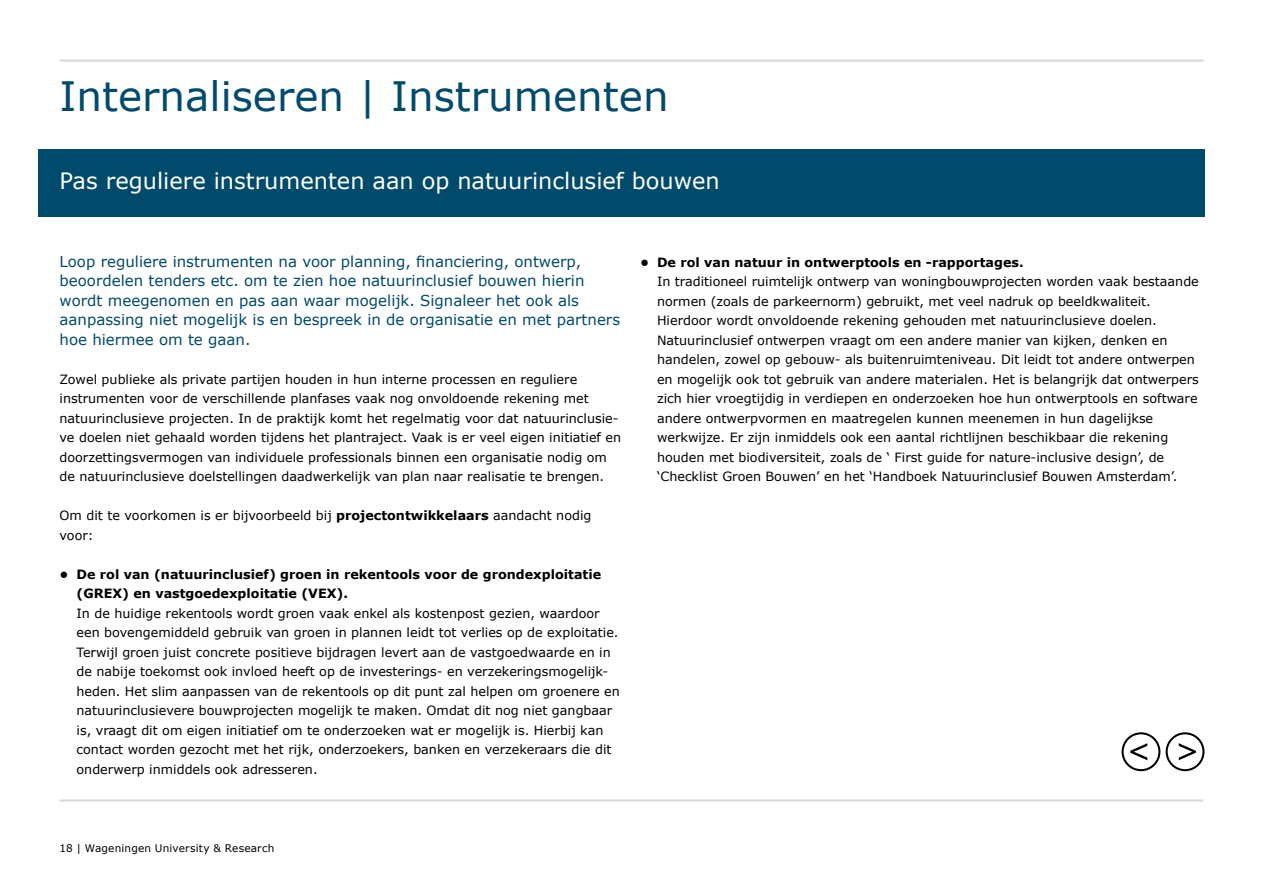
<style>
.page{position:relative;width:1263px;height:893px;background:#fff}
.page>*{position:absolute;margin:0;border:0;box-sizing:border-box;transform-origin:0 0}
.H1_Kop_blauw{font:40.5px "Verdana";color:#004a6c}
.H2_Kop_paragraaf_blauw_groot{font:22.5px "Verdana";color:#fff}
.Inleiding_blauw{font:15px/19.5px "Verdana";color:#004a6c}
.Platte_tekst{font:12.75px/19.5px "Verdana";color:#000}
.t1{font:10.5px "Verdana";letter-spacing:.015em;color:#000}
.s1{font-weight:700}
</style>
<div class="page">
<hr style="left:60px;top:60px;width:1143px;height:2px;background:#dedad6">
<hr style="left:60px;top:799px;width:1143px;height:3px;background:#dedad6">
<div style="left:38px;top:149px;width:1167px;height:67px;background:#004a6c"></div>
<div style="left:1121px;top:732px;width:39px;height:39px;border:2px solid #000;border-radius:50%"></div>
<svg style="left:1130px;top:743px;width:17px;height:17px"></svg>
<div style="left:1166px;top:732px;width:38px;height:39px;border:2px solid #000;border-radius:50%"></div>
<svg style="left:1179px;top:743px;width:17px;height:17px"></svg>
<h1 class="H1_Kop_blauw" style="left:60px;top:70px;width:611px">Internaliseren | Instrumenten</h1>
<h2 class="H2_Kop_paragraaf_blauw_groot" style="left:60px;top:166px;width:662px">Pas reguliere instrumenten aan op natuurinclusief bouwen</h2>
<p class="Inleiding_blauw" style="left:60px;top:252px;width:562px">Loop reguliere instrumenten na voor planning, financiering, ontwerp, beoordelen tenders etc. om te zien hoe natuurinclusief bouwen hierin wordt meegenomen en pas aan waar mogelijk. Signaleer het ook als aanpassing niet mogelijk is en bespreek in de organisatie en met partners hoe hiermee om te gaan.</p>
<p class="Platte_tekst" style="left:60px;top:369px;width:563px">Zowel publieke als private partijen houden in hun interne processen en reguliere instrumenten voor de verschillende planfases vaak nog onvoldoende rekening met natuurinclusieve projecten. In de praktijk komt het regelmatig voor dat natuurinclusie&shy;ve doelen niet gehaald worden tijdens het plantraject. Vaak is er veel eigen initiatief en doorzettingsvermogen van individuele professionals binnen een organisatie nodig om de natuurinclusieve doelstellingen daadwerkelijk van plan naar realisatie te brengen.</p>
<p class="Platte_tekst" style="left:60px;top:506px;width:533px">Om dit te voorkomen is er bijvoorbeeld bij <span class="s1">projectontwikkelaars</span> aandacht nodig voor:</p>
<p class="Platte_tekst" style="left:77px;top:564px;width:545px;text-indent:-17px"><span class="s1">• De rol van (natuurinclusief) groen in rekentools voor de grondexploitatie (GREX) en vastgoedexploitatie (VEX).<br></span>In de huidige rekentools wordt groen vaak enkel als kostenpost gezien, waardoor een bovengemiddeld gebruik van groen in plannen leidt tot verlies op de exploitatie.<br>Terwijl groen juist concrete positieve bijdragen levert aan de vastgoedwaarde en in de nabije toekomst ook invloed heeft op de investerings- en verzekeringsmogelijk&shy;heden. Het slim aanpassen van de rekentools op dit punt zal helpen om groenere en natuurinclusievere bouwprojecten mogelijk te maken. Omdat dit nog niet gangbaar is, vraagt dit om eigen initiatief om te onderzoeken wat er mogelijk is. Hierbij kan contact worden gezocht met het rijk, onderzoekers, banken en verzekeraars die dit onderwerp inmiddels ook adresseren.</p>
<p class="Platte_tekst" style="left:657px;top:252px;width:543px;text-indent:-17px"><span class="s1">• De rol van natuur in ontwerptools en -rapportages.<br></span>In traditioneel ruimtelijk ontwerp van woningbouwprojecten worden vaak bestaande normen (zoals de parkeernorm) gebruikt, met veel nadruk op beeldkwaliteit.<br>Hierdoor wordt onvoldoende rekening gehouden met natuurinclusieve doelen.<br>Natuurinclusief ontwerpen vraagt om een andere manier van kijken, denken en handelen, zowel op gebouw- als buitenruimteniveau. Dit leidt tot andere ontwerpen en mogelijk ook tot gebruik van andere materialen. Het is belangrijk dat ontwerpers zich hier vroegtijdig in verdiepen en onderzoeken hoe hun ontwerptools en software andere ontwerpvormen en maatregelen kunnen meenemen in hun dagelijkse werkwijze. Er zijn inmiddels ook een aantal richtlijnen beschikbaar die rekening houden met biodiversiteit, zoals de ‘ First guide for nature-inclusive design’, de ‘Checklist Groen Bouwen’ en het ‘Handboek Natuurinclusief Bouwen Amsterdam’.</p>
<p class="t1" style="left:60px;top:841px;width:217px">18 | Wageningen University &amp; Research</p>
</div>
